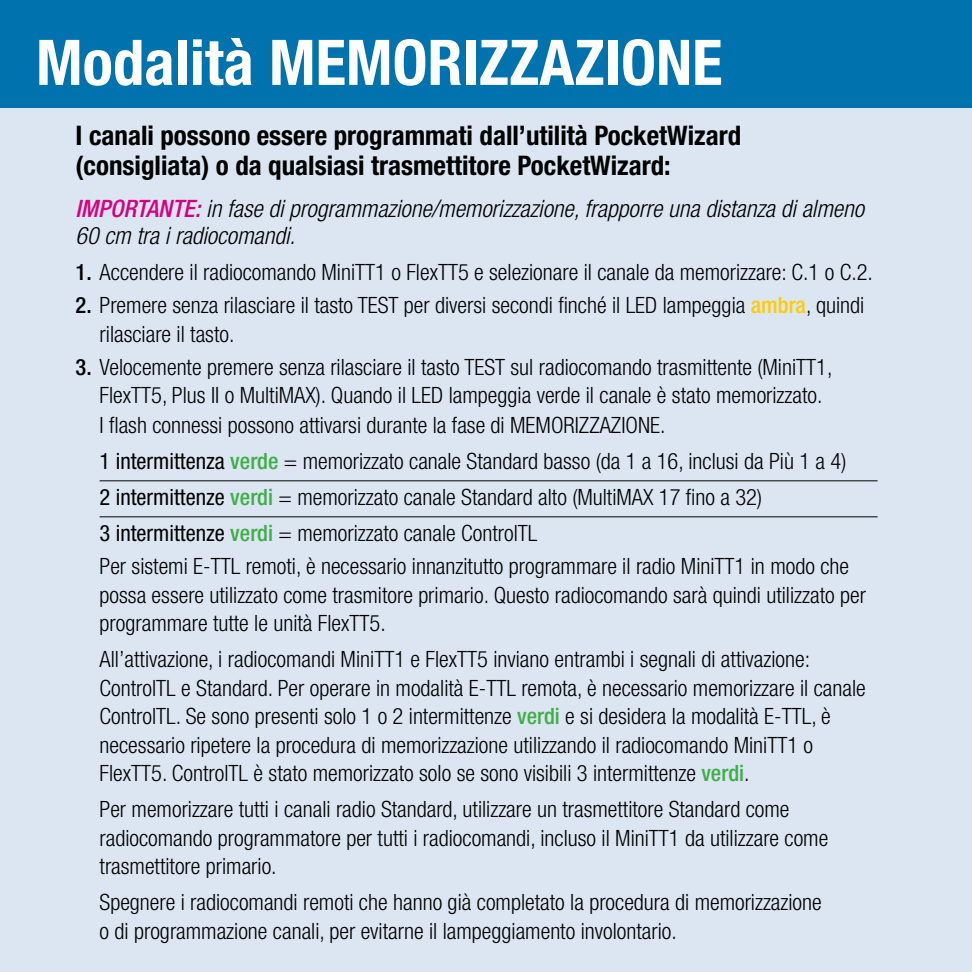
<style>
.page{position:relative;width:972px;height:972px;background:#dbe6f2}
.page>*{position:absolute;margin:0;border:0;box-sizing:border-box;transform-origin:0 0}
.t1{font:700 condensed 63px "Helvetica Neue";color:#fff}
.t2{font:700 condensed 27px/30px "Helvetica Neue";color:#000}
.t3{font:italic 300 condensed 24px/27px "Helvetica Neue";color:#000}
.t4{font:300 condensed 22.5px/28.5px "Helvetica Neue";color:#000}
.s1{font-weight:500;color:#d60080}
.s2{font-weight:500}
.s3{font-weight:500;color:#ffcb05}
.s4{font-weight:400}
.s5{font-weight:500;color:#41ad49}
</style>
<div class="page">
<div style="left:0;top:0;width:972px;height:107px;background:#0073ae"></div>
<hr style="left:100px;top:480px;width:778px;height:1px;background:#000">
<hr style="left:100px;top:516px;width:778px;height:1px;background:#000">
<h1 class="t1" style="left:36px;top:24px;width:688px">Modalità MEMORIZZAZIONE</h1>
<p class="t2" style="left:76px;top:120px;width:667px">I canali possono essere programmati dall’utilità PocketWizard (consigliata) o da qualsiasi trasmettitore PocketWizard:</p>
<p class="t3" style="left:76px;top:195px;width:790px"><span class="s1">IMPORTANTE:</span> in fase di programmazione/memorizzazione, frapporre una distanza di almeno<br>60 cm tra i radiocomandi.</p>
<p class="t4" style="left:76px;top:258px;width:799px"><span class="s2">1.</span> Accendere il radiocomando MiniTT1 o FlexTT5 e selezionare il canale da memorizzare: C.1 o C.2.</p>
<p class="t4" style="left:100px;top:291px;width:766px;text-indent:-24px"><span class="s2">2.</span> Premere senza rilasciare il tasto TEST per diversi secondi finché il LED lampeggia <span class="s3">ambra</span>, quindi rilasciare il tasto.</p>
<p class="t4" style="left:100px;top:352px;width:734px;line-height:29.4px;text-indent:-24px"><span class="s2">3.</span> Velocemente premere senza rilasciare il tasto TEST sul radiocomando trasmittente (MiniTT1,<br>FlexTT5, Plus II o MultiMAX). Quando il LED lampeggia verde il canale è stato memorizzato.<br>I flash connessi possono attivarsi durante la fase di MEMORIZZAZIONE.</p>
<p class="t4" style="left:100px;top:443px;width:748px;line-height:36px"><span class="s4">1 intermittenza</span> <span class="s5">verde</span> = memorizzato canale Standard basso (da 1 a 16, inclusi da Più 1 a 4)<br><span class="s4">2 intermittenze</span> <span class="s5">verdi</span> = memorizzato canale Standard alto (MultiMAX 17 fino a 32)<br><span class="s4">3 intermittenze</span> <span class="s5">verdi</span> = memorizzato canale ControlTL</p>
<p class="t4" style="left:100px;top:552px;width:768px">Per sistemi E-TTL remoti, è necessario innanzitutto programmare il radio MiniTT1 in modo che possa essere utilizzato come trasmitore primario. Questo radiocomando sarà quindi utilizzato per programmare tutte le unità FlexTT5.</p>
<p class="t4" style="left:100px;top:645px;width:768px">All’attivazione, i radiocomandi MiniTT1 e FlexTT5 inviano entrambi i segnali di attivazione:<br>ControlTL e Standard. Per operare in modalità E-TTL remota, è necessario memorizzare il canale ControlTL. Se sono presenti solo 1 o 2 intermittenze <span class="s5">verdi</span> e si desidera la modalità E-TTL, è necessario ripetere la procedura di memorizzazione utilizzando il radiocomando MiniTT1 o FlexTT5. ControlTL è stato memorizzato solo se sono visibili 3 intermittenze <span class="s5">verdi</span>.</p>
<p class="t4" style="left:100px;top:795px;width:730px">Per memorizzare tutti i canali radio Standard, utilizzare un trasmettitore Standard come radiocomando programmatore per tutti i radiocomandi, incluso il MiniTT1 da utilizzare come trasmettitore primario.</p>
<p class="t4" style="left:100px;top:888px;width:724px">Spegnere i radiocomandi remoti che hanno già completato la procedura di memorizzazione o di programmazione canali, per evitarne il lampeggiamento involontario.</p>
</div>
